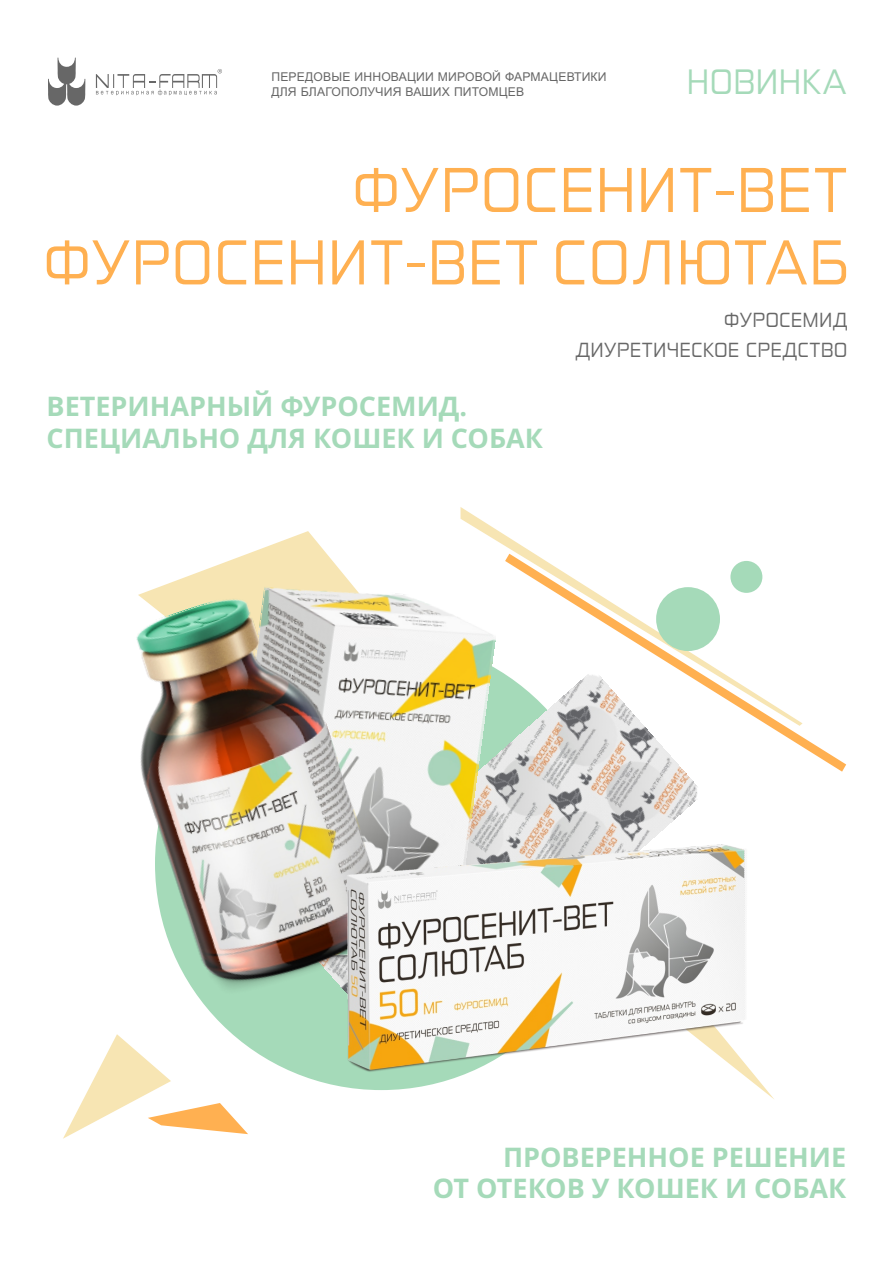
<style>
.page{position:relative;width:893px;height:1263px;background:#fff}
.page>*{position:absolute;margin:0;border:0;box-sizing:border-box;transform-origin:0 0}
.t1{font:60.3px/72.4px "Zekton Rg";letter-spacing:.035em;color:#ffb051;text-align:right}
.t2{font:33.6px "Zekton Rg";letter-spacing:.035em;color:#a5dab9}
.t3{font:700 27px/31.2px "Open Sans";color:#a5dab9;text-align:right}
.t4{font:19.5px "Zekton Rg";letter-spacing:.035em;color:#676767}
.t5{font:12.15px/15px "Arial";letter-spacing:.015em;color:#676767}
</style>
<div class="page">
<svg style="left:191px;top:531px;width:583px;height:568px"></svg>
<svg style="left:48px;top:57px;width:37px;height:49px"></svg>
<svg style="left:96px;top:69px;width:126px;height:26px"></svg>
<div style="left:155px;top:637px;width:453px;height:453px;background:#a5dab9;border-radius:50%"></div>
<img style="left:499px;top:748px;width:204px;height:91px">
<img style="left:413px;top:576px;width:86px;height:263px">
<img style="left:136px;top:575px;width:277px;height:437px">
<img style="left:330px;top:839px;width:420px;height:239px">
<svg style="left:460px;top:507px;width:314px;height:219px"></svg>
<svg style="left:505px;top:554px;width:341px;height:218px"></svg>
<div style="left:656px;top:587px;width:64px;height:64px;background:#a5dab9;border-radius:50%"></div>
<div style="left:730px;top:561px;width:32px;height:32px;background:#a5dab9;border-radius:50%"></div>
<svg style="left:63px;top:1034px;width:185px;height:105px"></svg>
<p class="t5" style="left:271px;top:70px;width:337px">ПЕРЕДОВЫЕ ИННОВАЦИИ МИРОВОЙ ФАРМАЦЕВТИКИ<br>ДЛЯ БЛАГОПОЛУЧИЯ ВАШИХ ПИТОМЦЕВ</p>
<p class="t2" style="left:687px;top:67px;width:161px">НОВИНКА</p>
<h1 class="t1" style="left:45px;top:158px;width:804px">ФУРОСЕНИТ-ВЕТ<br>ФУРОСЕНИТ-ВЕТ СОЛЮТАБ</h1>
<p class="t4" style="left:725px;top:311px;width:124px">ФУРОСЕМИД</p>
<p class="t3" style="left:47px;top:394px;width:498px;text-align:left">ВЕТЕРИНАРНЫЙ ФУРОСЕМИД.<br>СПЕЦИАЛЬНО ДЛЯ КОШЕК И СОБАК</p>
<p class="t4" style="left:575px;top:341px;width:273px">ДИУРЕТИЧЕСКОЕ СРЕДСТВО</p>
<p class="t3" style="left:433px;top:1144px;width:415px">ПРОВЕРЕННОЕ РЕШЕНИЕ<br>ОТ ОТЕКОВ У КОШЕК И СОБАК</p>
</div>
